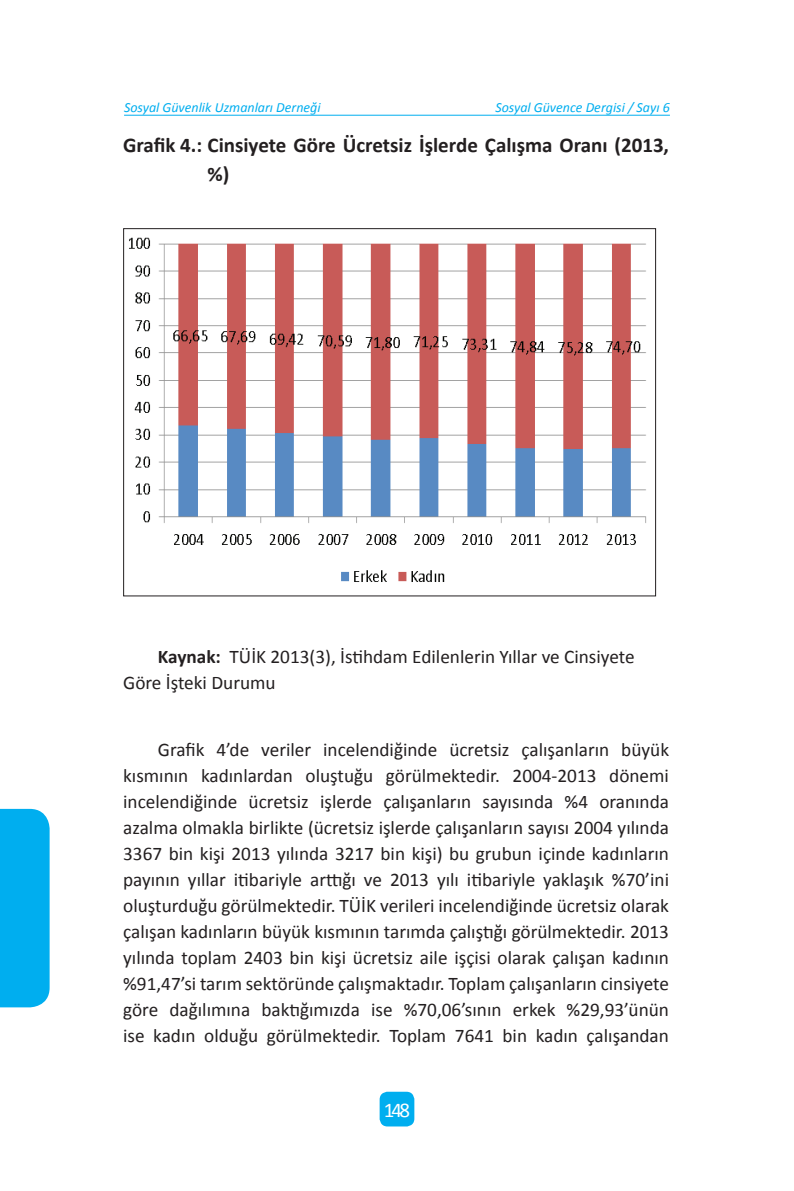
<style>
.page{position:relative;width:794px;height:1191px;background:#fff}
.page>*{position:absolute;margin:0;border:0;box-sizing:border-box;transform-origin:0 0}
.t1{font:700 21px/28.3px "Calibri";color:#231f20}
.t2{font:21px "Calibri";color:#fff}
.t3{font:19.25px/26.1px "Calibri";color:#231f20}
.t4{font:italic 14px "Calibri";color:#00aeef}
.s1{font-weight:700}
</style>
<div class="page">
<div style="left:379px;top:1091px;width:35px;height:35px;background:#00aeef;border-radius:8px"></div>
<hr style="left:124px;top:115px;width:546px;height:1px;background:#00aeef">
<div style="left:0;top:809px;width:50px;height:198px;background:#00aeef"></div>
<img style="left:129px;top:237px;width:518px;height:345px">
<p class="t4" style="left:124px;top:98px;width:198px">Sosyal Güvenlik Uzmanları Derneği</p>
<p class="t4" style="left:495px;top:98px;width:176px">Sosyal Güvence Dergisi / Sayı 6</p>
<p class="t1" style="left:207px;top:131px;width:463px;text-indent:-84px">Grafik 4.: Cinsiyete Göre Ücretsiz İşlerde Çalışma Oranı (2013, %)</p>
<p class="t3" style="left:123px;top:644px;width:513px;text-indent:35px"><span class="s1">Kaynak:</span> TÜİK 2013(3), İstihdam Edilenlerin Yıllar ve Cinsiyete<br>Göre İşteki Durumu</p>
<p class="t3" style="left:123px;top:736px;width:547px;text-align:justify;text-indent:35px">Grafik 4’de veriler incelendiğinde ücretsiz çalışanların büyük kısmının kadınlardan oluştuğu görülmektedir. 2004-2013 dönemi incelendiğinde ücretsiz işlerde çalışanların sayısında %4 oranında azalma olmakla birlikte (ücretsiz işlerde çalışanların sayısı 2004 yılında 3367 bin kişi 2013 yılında 3217 bin kişi) bu grubun içinde kadınların payının yıllar itibariyle arttığı ve 2013 yılı itibariyle yaklaşık %70’ini oluşturduğu görülmektedir. TÜİK verileri incelendiğinde ücretsiz olarak çalışan kadınların büyük kısmının tarımda çalıştığı görülmektedir. 2013 yılında toplam 2403 bin kişi ücretsiz aile işçisi olarak çalışan kadının %91,47’si tarım sektöründe çalışmaktadır. Toplam çalışanların cinsiyete göre dağılımına baktığımızda ise %70,06’sının erkek %29,93’ünün ise kadın olduğu görülmektedir. Toplam 7641 bin kadın çalışandan</p>
<p class="t2" style="left:384px;top:1096px;width:28px">148</p>
</div>
